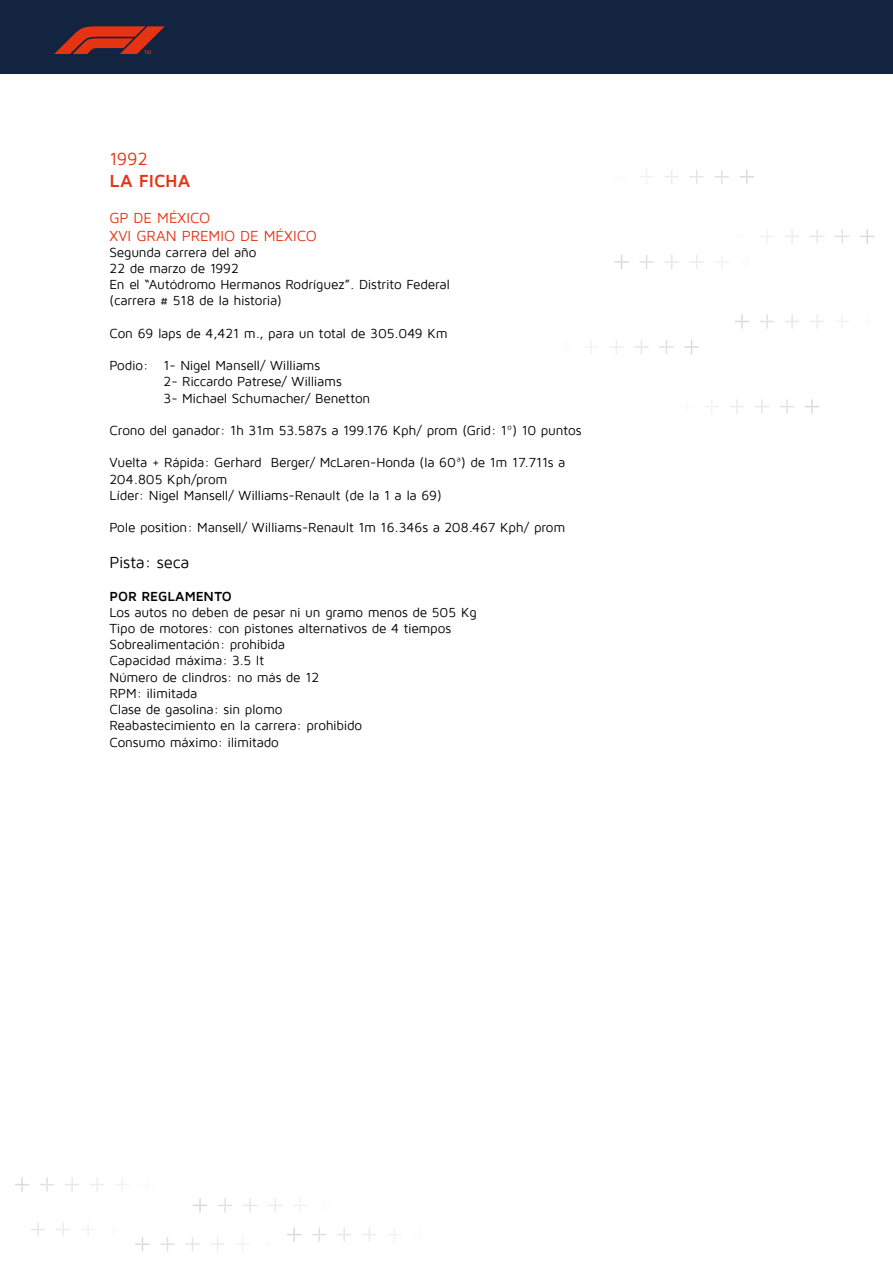
<style>
.page{position:relative;width:893px;height:1263px;background:#fff}
.page>*{position:absolute;margin:0;border:0;box-sizing:border-box;transform-origin:0 0}
.t1{font:700 18px "Maven Pro";color:#e63312}
.t2{font:18px "Maven Pro";color:#e63312}
.t3{font:16.5px "Maven Pro";letter-spacing:-.01em;color:#000}
.t4{font:15px/18px "Maven Pro";color:#e63312}
.t5{font:13.5px/16.2px "Maven Pro";letter-spacing:-.015em;color:#000}
.t6{font:700 13.5px "Maven Pro";letter-spacing:-.005em;color:#000}
</style>
<div class="page">
<svg style="left:640px;top:170px;width:13px;height:14px"></svg>
<svg style="left:665px;top:170px;width:14px;height:14px"></svg>
<svg style="left:690px;top:170px;width:14px;height:14px"></svg>
<svg style="left:715px;top:170px;width:14px;height:14px"></svg>
<svg style="left:740px;top:170px;width:14px;height:14px"></svg>
<svg style="left:760px;top:230px;width:14px;height:13px"></svg>
<svg style="left:785px;top:229px;width:14px;height:14px"></svg>
<svg style="left:810px;top:229px;width:14px;height:14px"></svg>
<svg style="left:835px;top:229px;width:14px;height:14px"></svg>
<svg style="left:860px;top:229px;width:14px;height:14px"></svg>
<svg style="left:835px;top:315px;width:14px;height:13px"></svg>
<svg style="left:810px;top:314px;width:14px;height:15px"></svg>
<svg style="left:785px;top:314px;width:14px;height:15px"></svg>
<svg style="left:760px;top:314px;width:14px;height:15px"></svg>
<svg style="left:735px;top:314px;width:14px;height:15px"></svg>
<svg style="left:721px;top:255px;width:2px;height:14px"></svg>
<svg style="left:690px;top:255px;width:14px;height:14px"></svg>
<svg style="left:665px;top:255px;width:14px;height:14px"></svg>
<svg style="left:639px;top:255px;width:15px;height:14px"></svg>
<svg style="left:614px;top:255px;width:15px;height:14px"></svg>
<svg style="left:590px;top:340px;width:3px;height:14px"></svg>
<svg style="left:609px;top:340px;width:14px;height:14px"></svg>
<svg style="left:634px;top:340px;width:15px;height:14px"></svg>
<svg style="left:659px;top:340px;width:15px;height:14px"></svg>
<svg style="left:684px;top:340px;width:15px;height:14px"></svg>
<svg style="left:705px;top:400px;width:14px;height:13px"></svg>
<svg style="left:730px;top:400px;width:14px;height:14px"></svg>
<svg style="left:755px;top:399px;width:14px;height:15px"></svg>
<svg style="left:780px;top:399px;width:14px;height:15px"></svg>
<svg style="left:805px;top:399px;width:14px;height:15px"></svg>
<svg style="left:236px;top:1237px;width:13px;height:14px"></svg>
<svg style="left:211px;top:1237px;width:14px;height:14px"></svg>
<svg style="left:185px;top:1237px;width:15px;height:14px"></svg>
<svg style="left:160px;top:1237px;width:15px;height:14px"></svg>
<svg style="left:135px;top:1237px;width:15px;height:14px"></svg>
<svg style="left:115px;top:1178px;width:14px;height:13px"></svg>
<svg style="left:90px;top:1178px;width:14px;height:14px"></svg>
<svg style="left:65px;top:1177px;width:14px;height:15px"></svg>
<svg style="left:40px;top:1177px;width:14px;height:15px"></svg>
<svg style="left:15px;top:1177px;width:14px;height:15px"></svg>
<svg style="left:293px;top:1199px;width:14px;height:13px"></svg>
<svg style="left:268px;top:1198px;width:14px;height:14px"></svg>
<svg style="left:243px;top:1198px;width:14px;height:14px"></svg>
<svg style="left:218px;top:1198px;width:14px;height:14px"></svg>
<svg style="left:193px;top:1198px;width:14px;height:14px"></svg>
<svg style="left:388px;top:1228px;width:13px;height:13px"></svg>
<svg style="left:362px;top:1228px;width:14px;height:14px"></svg>
<svg style="left:337px;top:1227px;width:14px;height:15px"></svg>
<svg style="left:312px;top:1227px;width:14px;height:15px"></svg>
<svg style="left:287px;top:1227px;width:14px;height:15px"></svg>
<svg style="left:81px;top:1223px;width:14px;height:13px"></svg>
<svg style="left:56px;top:1223px;width:14px;height:14px"></svg>
<svg style="left:31px;top:1222px;width:14px;height:15px"></svg>
<div style="left:0;top:0;width:893px;height:74px;background:#122440"></div>
<svg style="left:54px;top:26px;width:111px;height:28px"></svg>
<h1 class="t2" style="left:109px;top:150px;width:40px">1992</h1>
<h1 class="t1" style="left:109px;top:171px;width:83px">LA FICHA</h1>
<p class="t4" style="left:109px;top:209px;width:209px">GP DE MÉXICO<br>XVI GRAN PREMIO DE MÉXICO</p>
<p class="t5" style="left:109px;top:244px;width:342px">Segunda carrera del año<br>22 de marzo de 1992<br>En el “Autódromo Hermanos Rodríguez”. Distrito Federal (carrera # 518 de la historia)</p>
<p class="t5" style="left:109px;top:325px;width:340px">Con 69 laps de 4,421 m., para un total de 305.049 Km</p>
<p class="t5" style="left:163px;top:358px;width:208px;text-indent:-54px">Podio: 1- Nigel Mansell/ Williams<br>2- Riccardo Patrese/ Williams<br>3- Michael Schumacher/ Benetton</p>
<p class="t5" style="left:109px;top:423px;width:473px">Crono del ganador: 1h 31m 53.587s a 199.176 Kph/ prom (Grid: 1º) 10 puntos</p>
<p class="t5" style="left:109px;top:455px;width:457px">Vuelta + Rápida: Gerhard Berger/ McLaren-Honda (la 60ª) de 1m 17.711s a<br>204.805 Kph/prom<br>Líder: Nigel Mansell/ Williams-Renault (de la 1 a la 69)</p>
<p class="t5" style="left:109px;top:520px;width:457px">Pole position: Mansell/ Williams-Renault 1m 16.346s a 208.467 Kph/ prom</p>
<p class="t3" style="left:109px;top:554px;width:81px">Pista: seca</p>
<p class="t6" style="left:109px;top:589px;width:124px">POR REGLAMENTO</p>
<p class="t5" style="left:109px;top:604px;width:369px">Los autos no deben de pesar ni un gramo menos de 505 Kg Tipo de motores: con pistones alternativos de 4 tiempos Sobrealimentación: prohibida<br>Capacidad máxima: 3.5 lt<br>Número de clindros: no más de 12<br>RPM: ilimitada<br>Clase de gasolina: sin plomo<br>Reabastecimiento en la carrera: prohibido<br>Consumo máximo: ilimitado</p>
</div>
